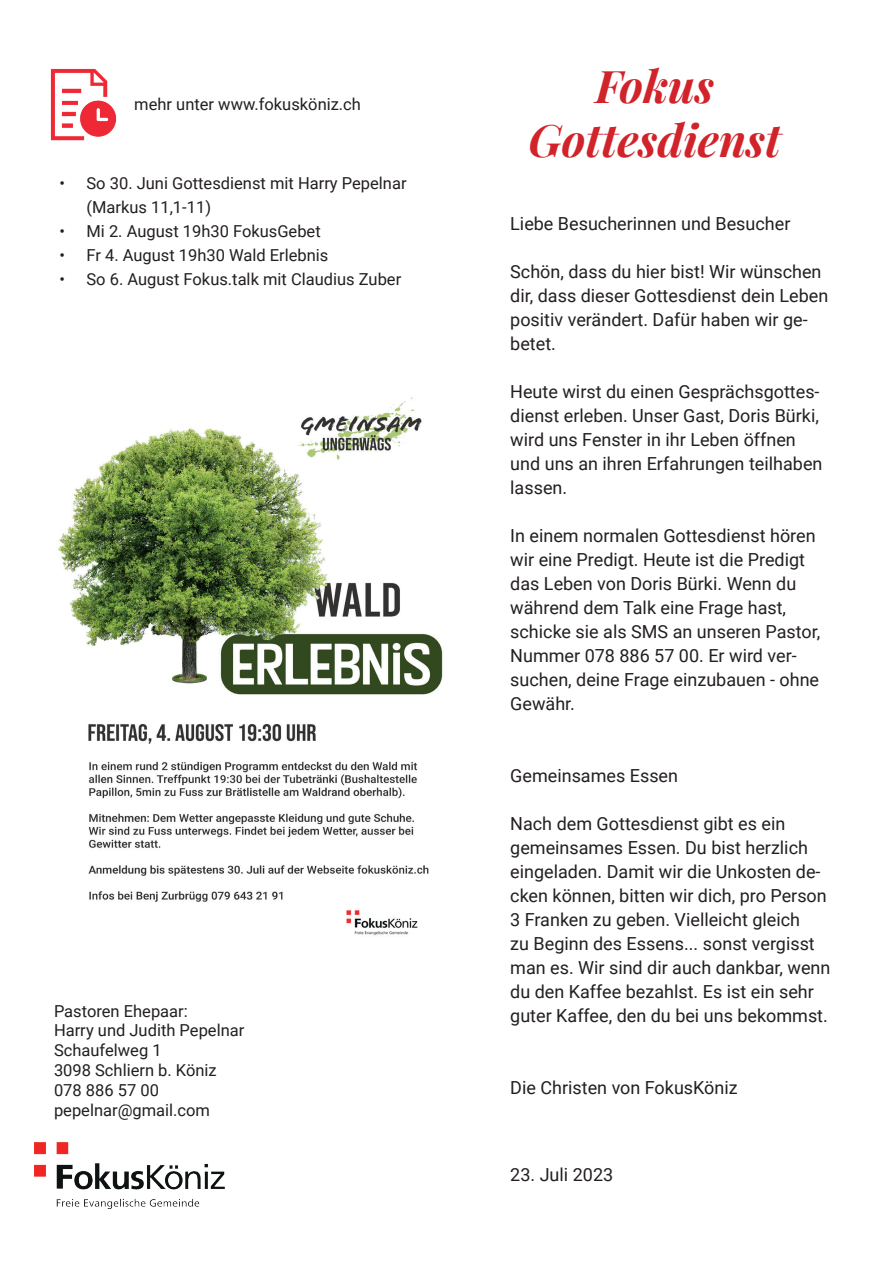
<style>
.page{position:relative;width:893px;height:1263px;background:#fff}
.page>*{position:absolute;margin:0;border:0;box-sizing:border-box;transform-origin:0 0}
.t1{font:italic 700 45px/54px "Playfair Display";color:#d1232a;text-align:center}
.t2{font:18px/24px "Roboto";color:#231f20}
.t3{font:16.5px/19.8px "Roboto";color:#231f20}
</style>
<div class="page">
<img style="left:50px;top:68px;width:67px;height:72px">
<img style="left:34px;top:1142px;width:191px;height:67px">
<img style="left:58px;top:397px;width:385px;height:539px">
<p class="t3" style="left:134px;top:94px;width:228px">mehr unter www.fokusköniz.ch</p>
<p class="t3" style="left:87px;top:170px;width:322px;line-height:24px;text-indent:-27px">• So 30. Juni Gottesdienst mit Harry Pepelnar (Markus 11,1-11)</p>
<p class="t3" style="left:60px;top:220px;width:263px">• Mi 2. August 19h30 FokusGebet</p>
<p class="t3" style="left:60px;top:244px;width:270px">• Fr 4. August 19h30 Wald Erlebnis</p>
<p class="t3" style="left:60px;top:268px;width:343px">• So 6. August Fokus.talk mit Claudius Zuber</p>
<p class="t3" style="left:54px;top:1000px;width:192px">Pastoren Ehepaar:<br>Harry und Judith Pepelnar<br>Schaufelweg 1<br>3098 Schliern b. Köniz<br>078 886 57 00 pepelnar@gmail.com</p>
<h1 class="t1" style="left:529px;top:57px;width:254px">Fokus<br>Gottesdienst</h1>
<p class="t2" style="left:510px;top:211px;width:282px">Liebe Besucherinnen und Besucher</p>
<p class="t2" style="left:510px;top:259px;width:319px">Schön, dass du hier bist! Wir wünschen dir, dass dieser Gottesdienst dein Leben positiv verändert. Dafür haben wir ge&shy;betet.</p>
<p class="t2" style="left:510px;top:379px;width:314px">Heute wirst du einen Gesprächsgottes&shy;dienst erleben. Unser Gast, Doris Bürki, wird uns Fenster in ihr Leben öffnen und uns an ihren Erfahrungen teilhaben lassen.</p>
<p class="t2" style="left:510px;top:523px;width:311px">In einem normalen Gottesdienst hören wir eine Predigt. Heute ist die Predigt das Leben von Doris Bürki. Wenn du während dem Talk eine Frage hast, schicke sie als SMS an unseren Pastor,<br>Nummer 078 886 57 00. Er wird ver&shy;suchen, deine Frage einzubauen - ohne<br>Gewähr.</p>
<p class="t2" style="left:510px;top:763px;width:169px">Gemeinsames Essen</p>
<p class="t2" style="left:510px;top:811px;width:322px">Nach dem Gottesdienst gibt es ein gemeinsames Essen. Du bist herzlich eingeladen. Damit wir die Unkosten de&shy;cken können, bitten wir dich, pro Person 3 Franken zu geben. Vielleicht gleich<br>zu Beginn des Essens... sonst vergisst man es. Wir sind dir auch dankbar, wenn du den Kaffee bezahlst. Es ist ein sehr guter Kaffee, den du bei uns bekommst.</p>
<p class="t2" style="left:510px;top:1075px;width:229px">Die Christen von FokusKöniz</p>
<p class="t2" style="left:510px;top:1162px;width:104px">23. Juli 2023</p>
</div>
